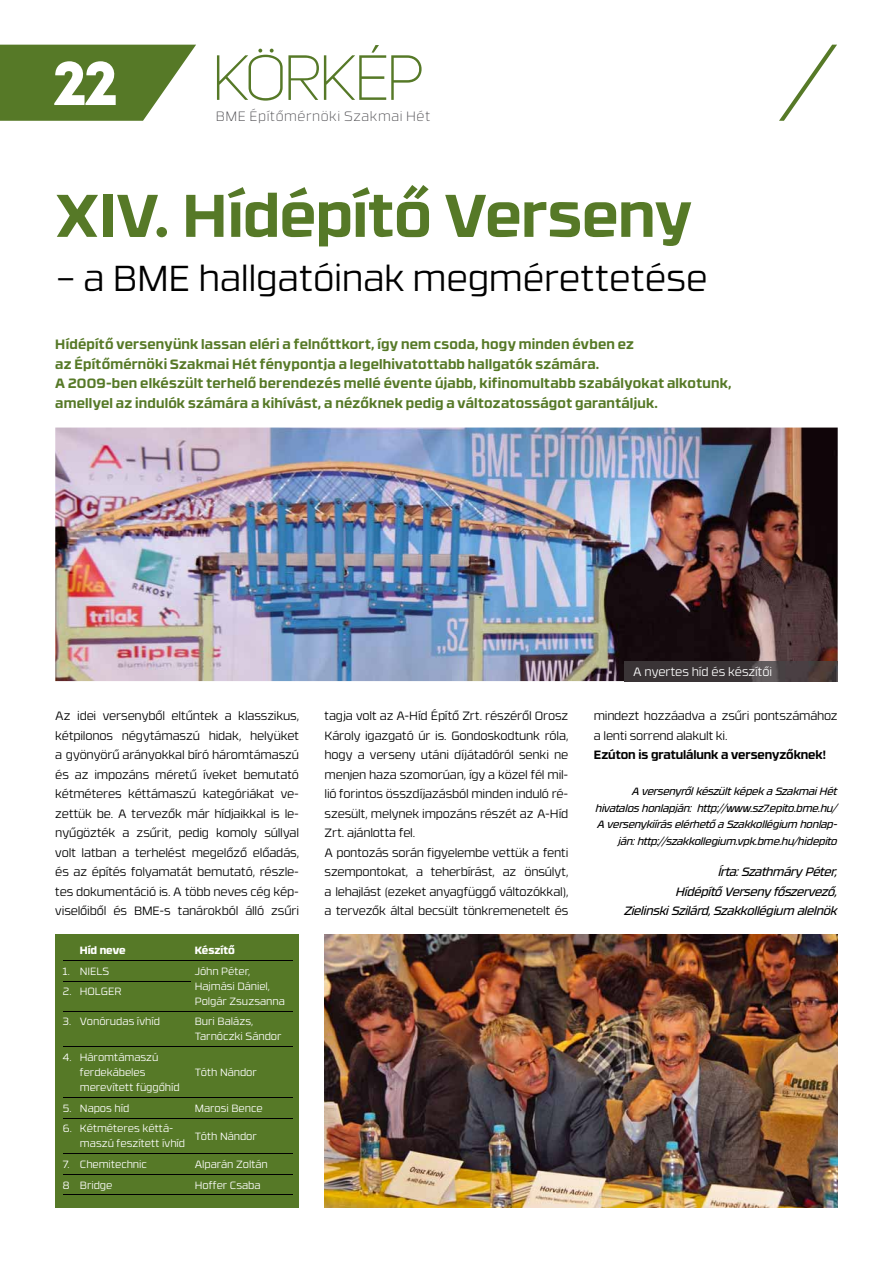
<style>
.page{position:relative;width:893px;height:1263px;background:#fff}
.page>*{position:absolute;margin:0;border:0;box-sizing:border-box;transform-origin:0 0}
.t1{font:63px "Uni Sans Light";letter-spacing:-.065em;color:#567927}
.t2{font:61.5px "Intro";color:#fff}
.t3{font:700 60px "RB No 3.1";letter-spacing:-.005em;color:#567927}
.t4{font:300 36px "RB No 3.1";color:#000}
.t5{font:700 13.5px/19.5px "RB No 3.1";letter-spacing:.015em;color:#567927}
.t6{font:200 13.5px "RB No 3.1";letter-spacing:.04em;color:#504f53}
.t7{font:300 12px/19.5px "RB No 3.1";letter-spacing:-.015em;color:#000}
.t8{font:italic 12px/19.5px "RB No 3.1";letter-spacing:-.025em;color:#000;text-align:right}
.t9{font:700 12px "RB No 3.1";letter-spacing:-.01em;color:#000}
.t10{font:300 12px "RB No 3.1";color:#fff}
.t11{font:300 10.5px/15px "RB No 3.1";color:#fff}
.t12{font:italic 10.5px/16.5px "RB No 3.1";letter-spacing:-.02em;color:#000;text-align:right}
.t13{font:800 10.5px "RB No 3.1";letter-spacing:-.005em;color:#fff}
</style>
<div class="page">
<div style="left:55px;top:935px;width:244px;height:273px;background:#567927"></div>
<hr style="left:63px;top:960px;width:230px;height:1px;background:#000">
<hr style="left:63px;top:981px;width:127px;height:1px;background:#000">
<hr style="left:63px;top:1011px;width:230px;height:1px;background:#000">
<hr style="left:63px;top:1046px;width:230px;height:1px;background:#000">
<hr style="left:63px;top:1097px;width:230px;height:1px;background:#000">
<hr style="left:63px;top:1118px;width:230px;height:1px;background:#000">
<hr style="left:63px;top:1153px;width:230px;height:1px;background:#000">
<hr style="left:63px;top:1174px;width:230px;height:1px;background:#000">
<hr style="left:63px;top:1195px;width:230px;height:1px;background:#000">
<img style="left:325px;top:935px;width:513px;height:273px">
<img style="left:55px;top:428px;width:783px;height:253px">
<img style="left:624px;top:662px;width:214px;height:19px">
<svg style="left:779px;top:45px;width:58px;height:76px"></svg>
<svg style="left:0;top:45px;width:196px;height:76px;background:#6d8b44"></svg>
<h2 class="t2" style="left:53px;top:48px;width:66px">22</h2>
<h1 class="t1" style="left:211px;top:55px;width:215px">KÖRKÉP</h1>
<p class="t6" style="left:216px;top:111px;width:216px">BME Építőmérnöki Szakmai Hét</p>
<h3 class="t3" style="left:56px;top:193px;width:637px">XIV. Hídépítő Verseny</h3>
<h3 class="t4" style="left:56px;top:264px;width:653px">– a BME hallgatóinak megmérettetése</h3>
<p class="t5" style="left:55px;top:336px;width:678px">Hídépítő versenyünk lassan eléri a felnőttkort, így nem csoda, hogy minden évben ez<br>az Építőmérnöki Szakmai Hét fénypontja a legelhivatottabb hallgatók számára.<br>A 2009-ben elkészült terhelő berendezés mellé évente újabb, kifinomultabb szabályokat alkotunk, amellyel az indulók számára a kihívást, a nézőknek pedig a változatosságot garantáljuk.</p>
<p class="t10" style="left:633px;top:667px;width:141px">A nyertes híd és készítői</p>
<p class="t7" style="left:55px;top:707px;width:245px;text-align:justify">Az idei versenyből eltűntek a klasszikus, kétpilonos négytámaszú hidak, helyüket a gyönyörű arányokkal bíró háromtámaszú és az impozáns méretű íveket bemutató kétméteres kéttámaszú kategóriákat ve&shy;zettük be. A tervezők már hídjaikkal is le&shy;nyűgözték a zsűrit, pedig komoly súllyal volt latban a terhelést megelőző előadás, és az építés folyamatát bemutató, részle&shy;tes dokumentáció is. A több neves cég kép&shy;viselőiből és BME-s tanárokból álló zsűri</p>
<p class="t7" style="left:325px;top:707px;width:245px">tagja volt az A-Híd Építő Zrt. részéről Orosz Károly igazgató úr is. Gondoskodtunk róla, hogy a verseny utáni díjátadóról senki ne menjen haza szomorúan, így a közel fél mil&shy;lió forintos összdíjazásból minden induló ré&shy;szesült, melynek impozáns részét az A-Híd Zrt. ajánlotta fel.<br>A pontozás során figyelembe vettük a fenti szempontokat, a teherbírást, az önsúlyt, a lehajlást (ezeket anyagfüggő változókkal), a tervezők által becsült tönkremenetelt és</p>
<p class="t7" style="left:594px;top:707px;width:245px">mindezt hozzáadva a zsűri pontszámához a lenti sorrend alakult ki.</p>
<p class="t9" style="left:594px;top:750px;width:233px">Ezúton is gratulálunk a versenyzőknek!</p>
<p class="t12" style="left:596px;top:784px;width:243px">A versenyről készült képek a Szakmai Hét hivatalos honlapján: http://www.sz7.epito.bme.hu/ A versenykiírás elérhető a Szakkollégium honlap&shy;ján: http://szakkollegium.vpk.bme.hu/hidepito</p>
<p class="t8" style="left:624px;top:863px;width:215px">Írta: Szathmáry Péter,<br>Hídépítő Verseny főszervező,<br>Zielinski Szilárd, Szakkollégium alelnök</p>
<p class="t13" style="left:80px;top:946px;width:47px">Híd neve</p>
<p class="t13" style="left:195px;top:946px;width:42px">Készítő</p>
<p class="t11" style="left:63px;top:964px;width:48px">1. NIELS</p>
<p class="t11" style="left:195px;top:964px;width:92px">Jóhn Péter,<br>Hajmási Dániel,<br>Polgár Zsuzsanna</p>
<p class="t11" style="left:63px;top:985px;width:60px">2. HOLGER</p>
<p class="t11" style="left:63px;top:1015px;width:99px">3. Vonórudas ívhíd</p>
<p class="t11" style="left:195px;top:1015px;width:88px">Buri Balázs,<br>Tarnóczki Sándor</p>
<p class="t11" style="left:80px;top:1050px;width:101px;text-indent:-17px">4. Háromtámaszú ferdekábeles merevített függőhíd</p>
<p class="t11" style="left:195px;top:1065px;width:63px">Tóth Nándor</p>
<p class="t11" style="left:63px;top:1101px;width:68px">5. Napos híd</p>
<p class="t11" style="left:195px;top:1101px;width:69px">Marosi Bence</p>
<p class="t11" style="left:80px;top:1122px;width:107px;text-indent:-17px">6. Kétméteres kéttá&shy;maszú feszített ívhíd</p>
<p class="t11" style="left:195px;top:1129px;width:63px">Tóth Nándor</p>
<p class="t11" style="left:63px;top:1157px;width:85px">7. Chemitechnic</p>
<p class="t11" style="left:195px;top:1157px;width:75px">Alparán Zoltán</p>
<p class="t11" style="left:63px;top:1178px;width:51px">8 Bridge</p>
<p class="t11" style="left:195px;top:1178px;width:67px">Hoffer Csaba</p>
</div>
